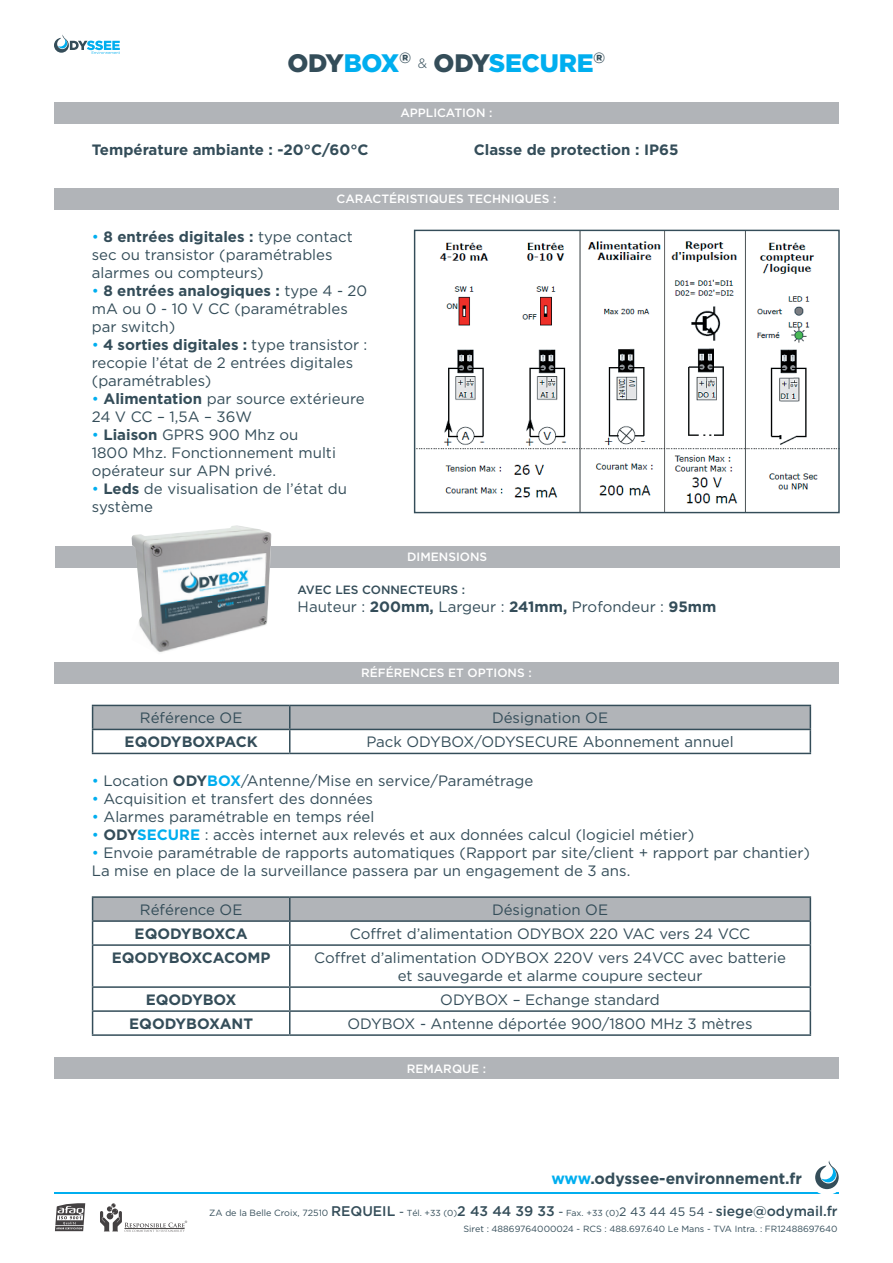
<style>
.page{position:relative;width:893px;height:1263px;background:#fff}
.page>*{position:absolute;margin:0;border:0;box-sizing:border-box;transform-origin:0 0}
.t1{font:900 25.35px "Gotham";letter-spacing:-.01em;color:#00aeef}
.t2{font:900 25.35px "Gotham";letter-spacing:-.01em;color:#344d59}
.t3{font:700 15.6px "Gotham";color:#344d59}
.t4{font:15px/18px "Gotham";color:#344d59}
.t5{font:700 15px "Gotham";color:#344d59}
.t6{font:500 13.95px "Gotham";color:#344d59}
.t7{font:300 13.5px "Gotham";color:#344d59}
.t8{font:500 12px "Gotham";color:#fff}
.t9{font:500 12px "Gotham";color:#344d59}
.t10{font:9px "Gotham";color:#344d59}
.s1{color:#00aeef}
.s2{color:#344d59}
.s3{font-weight:700}
.s4{font-weight:700;color:#00aeef}
.s5{font-weight:500;font-size:13.95px}
.s6{font-weight:400;font-size:12.15px}
.s7{font-weight:400;font-size:8.7px}
</style>
<div class="page">
<div style="left:54px;top:102px;width:785px;height:21px;background:#b1b4b8"></div>
<div style="left:55px;top:546px;width:785px;height:21px;background:#b1b4b8"></div>
<div style="left:54px;top:188px;width:785px;height:21px;background:#b1b4b8"></div>
<div style="left:54px;top:662px;width:785px;height:21px;background:#b1b4b8"></div>
<div style="left:54px;top:1057px;width:785px;height:22px;background:#b1b4b8"></div>
<img style="left:416px;top:232px;width:422px;height:279px">
<div style="left:414px;top:230px;width:426px;height:283px;border:1px solid #344d59"></div>
<svg style="left:92px;top:705px;width:719px;height:48px"></svg>
<hr style="left:92px;top:753px;width:198px;height:1px;background:#344d59">
<hr style="left:290px;top:753px;width:521px;height:1px;background:#344d59">
<hr style="left:92px;top:896px;width:198px;height:2px;background:#344d59">
<hr style="left:290px;top:896px;width:521px;height:2px;background:#344d59">
<svg style="left:92px;top:897px;width:719px;height:47px"></svg>
<hr style="left:92px;top:944px;width:198px;height:2px;background:#344d59">
<hr style="left:92px;top:946px;width:1px;height:40px;background:#344d59">
<hr style="left:290px;top:944px;width:521px;height:2px;background:#344d59">
<hr style="left:289px;top:946px;width:2px;height:40px;background:#344d59">
<hr style="left:810px;top:946px;width:1px;height:40px;background:#344d59">
<hr style="left:92px;top:986px;width:198px;height:2px;background:#344d59">
<hr style="left:290px;top:986px;width:521px;height:2px;background:#344d59">
<hr style="left:289px;top:988px;width:2px;height:22px;background:#344d59">
<hr style="left:92px;top:1010px;width:198px;height:2px;background:#344d59">
<svg style="left:92px;top:988px;width:1px;height:46px"></svg>
<hr style="left:290px;top:1010px;width:521px;height:2px;background:#344d59">
<hr style="left:289px;top:1012px;width:2px;height:22px;background:#344d59">
<svg style="left:810px;top:988px;width:1px;height:46px"></svg>
<hr style="left:92px;top:1034px;width:198px;height:2px;background:#344d59">
<hr style="left:290px;top:1034px;width:521px;height:2px;background:#344d59">
<img style="left:131px;top:525px;width:141px;height:128px">
<hr style="left:54px;top:1192px;width:785px;height:1px;background:#00aeef">
<div style="left:809px;top:1160px;width:35px;height:35px;background:#fff;border-radius:50%"></div>
<svg style="left:815px;top:1160px;width:24px;height:29px"></svg>
<svg style="left:55px;top:1229px;width:29px;height:2px"></svg>
<svg style="left:55px;top:1203px;width:30px;height:26px"></svg>
<svg style="left:100px;top:1203px;width:87px;height:29px"></svg>
<svg style="left:54px;top:34px;width:66px;height:20px"></svg>
<h1 class="t2" style="left:287px;top:48px;width:126px">ODY<span class="s1">BOX</span><sup>®</sup></h1>
<p class="t7" style="left:418px;top:56px;width:11px">&amp;</p>
<h1 class="t1" style="left:434px;top:48px;width:173px"><span class="s2">ODY</span>SECURE<sup>®</sup></h1>
<p class="t8" style="left:400px;top:106px;width:55px">APPLICATION</p>
<p class="t8" style="left:489px;top:106px;width:5px">:</p>
<p class="t5" style="left:92px;top:141px;width:278px">Température ambiante : -20°C/60°C</p>
<p class="t5" style="left:474px;top:141px;width:206px">Classe de protection : IP65</p>
<p class="t8" style="left:337px;top:192px;width:221px">CARACTÉRISTIQUES TECHNIQUES :</p>
<p class="t4" style="left:92px;top:227px;width:263px"><span class="s1">•</span> <span class="s3">8 entrées digitales :</span> type contact sec ou transistor (paramétrables alarmes ou compteurs)</p>
<p class="t4" style="left:92px;top:281px;width:277px"><span class="s1">•</span> <span class="s3">8 entrées analogiques :</span> type 4 - 20 mA ou 0 - 10 V CC (paramétrables par switch)</p>
<p class="t4" style="left:92px;top:335px;width:277px"><span class="s1">•</span> <span class="s3">4 sorties digitales :</span> type transistor : recopie l’état de 2 entrées digitales (paramétrables)</p>
<p class="t4" style="left:92px;top:389px;width:274px"><span class="s1">•</span> <span class="s3">Alimentation</span> par source extérieure<br>24 V CC – 1,5A – 36W</p>
<p class="t4" style="left:92px;top:425px;width:246px"><span class="s1">•</span> <span class="s3">Liaison</span> GPRS 900 Mhz ou<br>1800 Mhz. Fonctionnement multi opérateur sur APN privé.</p>
<p class="t4" style="left:92px;top:479px;width:257px"><span class="s1">•</span> <span class="s3">Leds</span> de visualisation de l’état du système</p>
<p class="t8" style="left:407px;top:550px;width:33px">DIMENSIONS</p>
<p class="t9" style="left:298px;top:583px;width:169px">AVEC LES CONNECTEURS :</p>
<p class="t4" style="left:298px;top:598px;width:420px">Hauteur : <span class="s3">200mm,</span> Largeur : <span class="s3">241mm,</span> Profondeur : <span class="s3">95mm</span></p>
<p class="t8" style="left:361px;top:666px;width:172px">RÉFÉRENCES ET OPTIONS :</p>
<p class="t4" style="left:140px;top:709px;width:104px">Référence OE</p>
<p class="t4" style="left:492px;top:709px;width:118px">Désignation OE</p>
<p class="t5" style="left:125px;top:733px;width:135px">EQODYBOXPACK</p>
<p class="t4" style="left:366px;top:733px;width:369px">Pack ODYBOX/ODYSECURE Abonnement annuel</p>
<p class="t4" style="left:92px;top:771px;width:443px"><span class="s1">•</span> Location <span class="s3">ODY</span><span class="s4">BOX</span>/Antenne/Mise en service/Paramétrage</p>
<p class="t4" style="left:92px;top:789px;width:283px"><span class="s1">•</span> Acquisition et transfert des données</p>
<p class="t4" style="left:92px;top:807px;width:284px"><span class="s1">•</span> Alarmes paramétrable en temps réel</p>
<p class="t4" style="left:92px;top:825px;width:604px"><span class="s1">•</span> <span class="s3">ODY</span><span class="s4">SECURE</span> : accès internet aux relevés et aux données calcul (logiciel métier)</p>
<p class="t4" style="left:92px;top:843px;width:720px"><span class="s1">•</span> Envoie paramétrable de rapports automatiques (Rapport par site/client + rapport par chantier)<br>La mise en place de la surveillance passera par un engagement de 3 ans.</p>
<p class="t4" style="left:140px;top:901px;width:104px">Référence OE</p>
<p class="t4" style="left:492px;top:901px;width:118px">Désignation OE</p>
<p class="t5" style="left:135px;top:925px;width:115px">EQODYBOXCA</p>
<p class="t4" style="left:350px;top:925px;width:402px">Coffret d’alimentation ODYBOX 220 VAC vers 24 VCC</p>
<p class="t5" style="left:112px;top:949px;width:160px">EQODYBOXCACOMP</p>
<p class="t4" style="left:314px;top:949px;width:473px;text-align:center">Coffret d’alimentation ODYBOX 220V vers 24VCC avec batterie et sauvegarde et alarme coupure secteur</p>
<p class="t5" style="left:146px;top:991px;width:92px">EQODYBOX</p>
<p class="t4" style="left:440px;top:991px;width:221px">ODYBOX – Echange standard</p>
<p class="t5" style="left:129px;top:1015px;width:125px">EQODYBOXANT</p>
<p class="t4" style="left:348px;top:1015px;width:407px">ODYBOX - Antenne déportée 900/1800 MHz 3 mètres</p>
<p class="t8" style="left:407px;top:1061px;width:38px">REMARQUE</p>
<p class="t8" style="left:483px;top:1061px;width:5px">:</p>
<p class="t3" style="left:551px;top:1169px;width:252px"><span class="s1">www</span>.odyssee-environnement.fr</p>
<p class="t10" style="left:209px;top:1208px;width:132px">ZA de la Belle Croix, 72510 <span class="s5">REQUEIL</span></p>
<p class="t6" style="left:399px;top:1203px;width:440px"><span class="s6">-</span> <span class="s7">Tél. +33 (0)</span>2 43 44 39 33 <span class="s6">-</span> <span class="s7">Fax. +33 (0)</span><span class="s6">2 43 44 45 54 -</span> SIEGE@ODYMAIL.FR</p>
<p class="t10" style="left:463px;top:1223px;width:376px">Siret : 48869764000024 - RCS : 488.697.640 Le Mans - TVA Intra. : FR12488697640</p>
</div>
